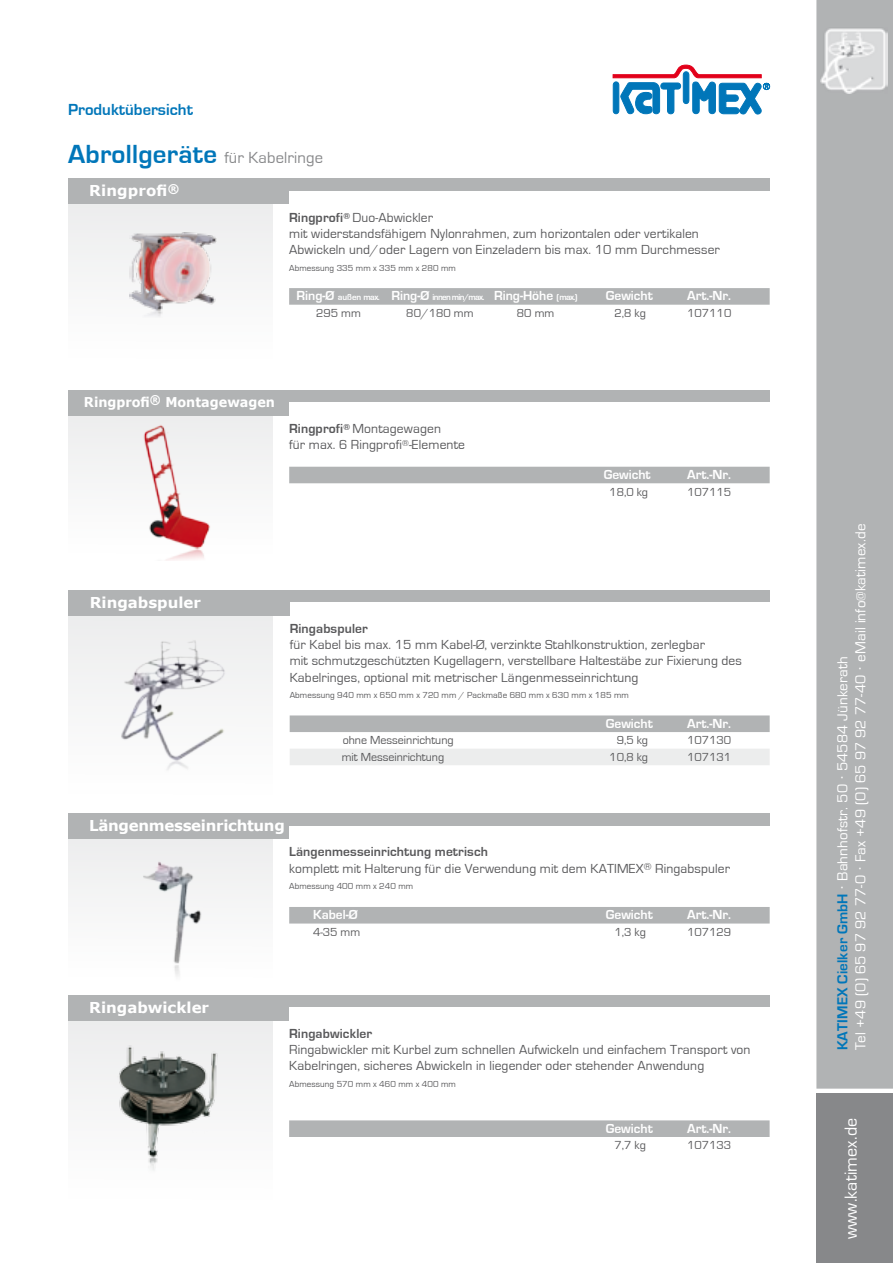
<style>
.page{position:relative;width:893px;height:1263px;background:#fff}
.page>*{position:absolute;margin:0;border:0;box-sizing:border-box;transform-origin:0 0}
.t1{font:18px "Eurostile";letter-spacing:.01em;color:#fff}
.t2{font:16.5px "Eurostile";letter-spacing:.01em;color:#87888a}
.t3{font:700 16.5px "Eurostile";color:#0076b9}
.t4{font:15px/18px "Eurostile";letter-spacing:.01em;color:#fff}
.t5{font:700 15px "Verdana";color:#fff}
.t6{font:700 15px "Verdana";letter-spacing:-.02em;color:#fff}
.t7{font:13.5px/16.2px "Eurostile";letter-spacing:.01em;color:#58585a}
.t8{font:700 13.5px "Eurostile";color:#fff}
.t9{font:700 13.5px "Eurostile";letter-spacing:.01em;color:#58585a}
.t10{font:700 13.5px "Verdana";color:#fff;scale:.95 1}
.t11{font:12px "Eurostile";color:#58585a}
.t12{font:9px "Eurostile";letter-spacing:.01em;color:#58585a}
.t13{font:700 9px "Eurostile";letter-spacing:-.075em;color:#fff}
.s1{font-weight:700;font-size:27px;color:#0076b9}
.s2{font-weight:700}
.s3{font-size:13.5px}
.s4{font-weight:700;color:#0076b9}
.s5{font-family:"Arial"}
</style>
<div class="page">
<div style="left:816px;top:1093px;width:77px;height:170px;background:#87888a"></div>
<div style="left:816px;top:0;width:77px;height:1089px;background:#b1b3b4"></div>
<svg style="left:612px;top:64px;width:158px;height:51px"></svg>
<div style="left:68px;top:204px;width:204px;height:162px;background:#f7f7f7"></div>
<img style="left:130px;top:232px;width:87px;height:84px">
<div style="left:68px;top:412px;width:204px;height:148px;background:#f4f4f5"></div>
<img style="left:91px;top:424px;width:158px;height:136px">
<div style="left:69px;top:615px;width:204px;height:188px;background:#f6f6f7"></div>
<img style="left:121px;top:640px;width:104px;height:127px">
<div style="left:68px;top:1020px;width:204px;height:188px;background:#f6f7f7"></div>
<img style="left:119px;top:1045px;width:99px;height:121px">
<div style="left:68px;top:836px;width:204px;height:147px;background:#f6f6f6"></div>
<img style="left:143px;top:861px;width:58px;height:110px">
<img style="left:820px;top:28px;width:67px;height:66px">
<div style="left:68px;top:390px;width:702px;height:26px;background:#b1b3b4"></div>
<div style="left:289px;top:403px;width:482px;height:16px;background:#fff"></div>
<div style="left:68px;top:178px;width:702px;height:26px;background:#b1b3b4"></div>
<div style="left:289px;top:191px;width:482px;height:17px;background:#fff"></div>
<div style="left:69px;top:590px;width:701px;height:25px;background:#b1b3b4"></div>
<div style="left:290px;top:603px;width:481px;height:16px;background:#fff"></div>
<div style="left:68px;top:813px;width:702px;height:26px;background:#b1b3b4"></div>
<div style="left:289px;top:826px;width:482px;height:17px;background:#fff"></div>
<div style="left:68px;top:995px;width:702px;height:25px;background:#b1b3b4"></div>
<div style="left:289px;top:1007px;width:482px;height:16px;background:#fff"></div>
<div style="left:289px;top:288px;width:481px;height:17px;background:#b1b3b4"></div>
<div style="left:289px;top:467px;width:481px;height:16px;background:#b1b3b4"></div>
<div style="left:290px;top:715px;width:480px;height:17px;background:#b1b3b4"></div>
<div style="left:290px;top:749px;width:480px;height:16px;background:#eceded"></div>
<div style="left:289px;top:907px;width:481px;height:16px;background:#b1b3b4"></div>
<div style="left:289px;top:1120px;width:481px;height:17px;background:#b1b3b4"></div>
<p class="t3" style="left:68px;top:101px;width:126px">Produktübersicht</p>
<p class="t2" style="left:68px;top:148px;width:256px"><span class="s1">Abrollgeräte</span> für Kabelringe</p>
<p class="t5" style="left:89px;top:180px;width:91px">Ringprofi<sup>®</sup></p>
<p class="t7" style="left:289px;top:209px;width:432px"><span class="s2">Ringprofi</span><sup>®</sup> Duo-Abwickler<br>mit widerstandsfähigem Nylonrahmen, zum horizontalen oder vertikalen<br>Abwickeln und/oder Lagern von Einzeladern bis max. 10 mm Durchmesser</p>
<p class="t12" style="left:289px;top:263px;width:168px">Abmessung 335 mm x 335 mm x 280 mm</p>
<p class="t13" style="left:296px;top:293px;width:282px"><span class="s3">Ring-Ø</span> außen max. <span class="s3">Ring-Ø</span> innen min/max. <span class="s3">Ring-Höhe</span> (max.)</p>
<p class="t8" style="left:606px;top:289px;width:49px">Gewicht</p>
<p class="t8" style="left:687px;top:289px;width:45px">Art.-Nr.</p>
<p class="t11" style="left:316px;top:307px;width:46px">295 mm</p>
<p class="t11" style="left:406px;top:307px;width:69px">80/180 mm</p>
<p class="t11" style="left:517px;top:307px;width:39px">80 mm</p>
<p class="t11" style="left:614px;top:307px;width:33px">2,8 kg</p>
<p class="t11" style="left:687px;top:307px;width:46px">107110</p>
<p class="t10" style="left:84px;top:392px;width:203px">Ringprofi<sup>®</sup> Montagewagen</p>
<p class="t7" style="left:289px;top:421px;width:177px"><span class="s2">Ringprofi</span><sup>®</sup> Montagewagen<br>für max. 6 Ringprofi<sup>®</sup>-Elemente</p>
<p class="t8" style="left:604px;top:467px;width:49px">Gewicht</p>
<p class="t8" style="left:687px;top:467px;width:45px">Art.-Nr.</p>
<p class="t11" style="left:609px;top:485px;width:40px">18,0 kg</p>
<p class="t11" style="left:687px;top:485px;width:46px">107115</p>
<p class="t5" style="left:90px;top:592px;width:113px">Ringabspuler</p>
<p class="t9" style="left:290px;top:621px;width:80px">Ringabspuler</p>
<p class="t7" style="left:290px;top:637px;width:454px">für Kabel bis max. 15 mm Kabel-Ø, verzinkte Stahlkonstruktion, zerlegbar<br>mit schmutzgeschützten Kugellagern, verstellbare Haltestäbe zur Fixierung des<br>Kabelringes, optional mit metrischer Längenmesseinrichtung</p>
<p class="t12" style="left:290px;top:690px;width:341px">Abmessung 940 mm x 650 mm x 720 mm / Packmaße 680 mm x 630 mm x 185 mm</p>
<p class="t8" style="left:606px;top:716px;width:49px">Gewicht</p>
<p class="t8" style="left:687px;top:716px;width:45px">Art.-Nr.</p>
<p class="t11" style="left:343px;top:734px;width:112px">ohne Messeinrichtung</p>
<p class="t11" style="left:617px;top:734px;width:33px">9,5 kg</p>
<p class="t11" style="left:687px;top:734px;width:46px">107130</p>
<p class="t11" style="left:342px;top:750px;width:104px">mit Messeinrichtung</p>
<p class="t11" style="left:609px;top:750px;width:40px">10,8 kg</p>
<p class="t11" style="left:687px;top:750px;width:46px">107131</p>
<p class="t6" style="left:89px;top:815px;width:197px">Längenmesseinrichtung</p>
<p class="t5" style="left:89px;top:997px;width:121px">Ringabwickler</p>
<p class="t7" style="left:289px;top:844px;width:442px"><span class="s2">Längenmesseinrichtung metrisch<br></span>komplett mit Halterung für die Verwendung mit dem KATIMEX<sup>®</sup> Ringabspuler</p>
<p class="t12" style="left:289px;top:881px;width:126px">Abmessung 400 mm x 240 mm</p>
<p class="t8" style="left:313px;top:907px;width:46px">Kabel-Ø</p>
<p class="t8" style="left:606px;top:907px;width:49px">Gewicht</p>
<p class="t8" style="left:687px;top:907px;width:45px">Art.-Nr.</p>
<p class="t11" style="left:313px;top:925px;width:49px">4-35 mm</p>
<p class="t11" style="left:614px;top:925px;width:33px">1,3 kg</p>
<p class="t11" style="left:687px;top:925px;width:46px">107129</p>
<p class="t9" style="left:289px;top:1026px;width:84px">Ringabwickler</p>
<p class="t7" style="left:289px;top:1042px;width:463px">Ringabwickler mit Kurbel zum schnellen Aufwickeln und einfachem Transport von<br>Kabelringen, sicheres Abwickeln in liegender oder stehender Anwendung</p>
<p class="t12" style="left:289px;top:1079px;width:168px">Abmessung 570 mm x 460 mm x 400 mm</p>
<p class="t8" style="left:606px;top:1121px;width:49px">Gewicht</p>
<p class="t8" style="left:687px;top:1121px;width:45px">Art.-Nr.</p>
<p class="t11" style="left:614px;top:1139px;width:33px">7,7 kg</p>
<p class="t11" style="left:687px;top:1139px;width:46px">107133</p>
<p class="t4" style="left:834px;top:1050px;width:528px;rotate:-90deg"><span class="s4">KATIMEX Cielker GmbH</span> <span class="s5">·</span> Bahnhofstr. 50 <span class="s5">·</span> 54584 Jünkerath<br>Tel +49 (0) 65 97 92 77-0 <span class="s5">·</span> Fax +49 (0) 65 97 92 77-40 <span class="s5">·</span> eMail info@katimex.de</p>
<h1 class="t1" style="left:841px;top:1239px;width:123px;rotate:-90deg">www.katimex.de</h1>
</div>
